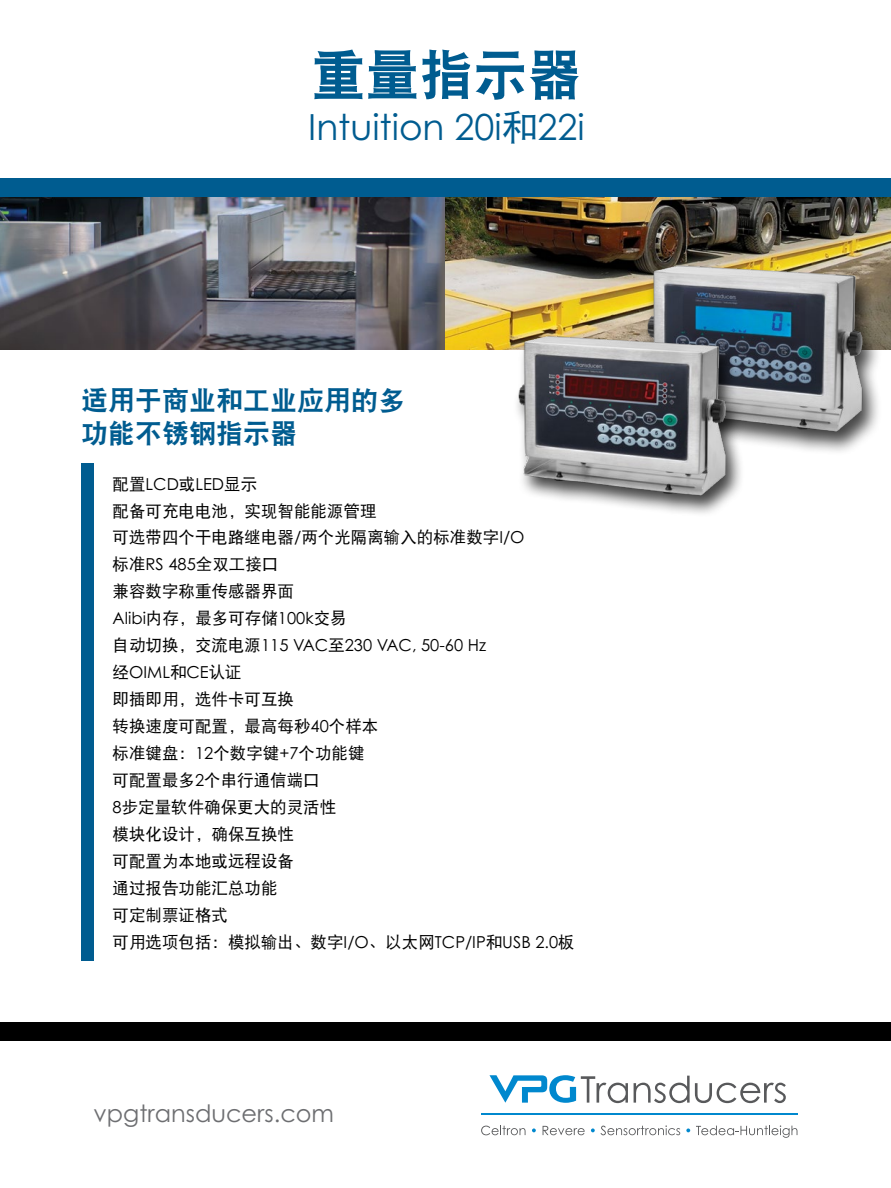
<style>
.page{position:relative;width:891px;height:1188px;background:#fff}
.page>*{position:absolute;margin:0;border:0;box-sizing:border-box;transform-origin:0 0}
.PT-header{font:54px "DF Hei GB W9";color:#005c90}
.PT-subheader{font:36px "Century Gothic Pro";color:#005c90}
.PT-title{font:27px/33px "DF Hei GB W9";color:#005c90}
.PL-url{font:24px "Century Gothic Pro";color:#6d6e71}
.PT-front-bullet-poin{font:16.5px "DF Hei GB W5";color:#000}
.PT-front-bullet-poin-2{font:16.5px "Century Gothic Pro";color:#000}
.s1{font-family:"DF Hei GB W5"}
.s2{font-family:"Century Gothic Pro"}
</style>
<div class="page">
<div style="left:0;top:1022px;width:891px;height:19px;background:#000"></div>
<img style="left:0;top:196px;width:891px;height:153px">
<div style="left:81px;top:464px;width:13px;height:497px;background:#005c90"></div>
<div style="left:0;top:178px;width:891px;height:18px;background:#005c90"></div>
<svg style="left:489px;top:1075px;width:139px;height:28px"></svg>
<svg style="left:634px;top:1076px;width:152px;height:27px"></svg>
<svg style="left:481px;top:1126px;width:45px;height:9px"></svg>
<svg style="left:532px;top:1128px;width:4px;height:4px"></svg>
<svg style="left:543px;top:1126px;width:42px;height:9px"></svg>
<svg style="left:591px;top:1128px;width:4px;height:4px"></svg>
<svg style="left:601px;top:1125px;width:79px;height:10px"></svg>
<svg style="left:686px;top:1128px;width:4px;height:4px"></svg>
<svg style="left:696px;top:1125px;width:101px;height:13px"></svg>
<hr style="left:481px;top:1113px;width:316px;height:2px;background:#0088ce">
<div style="left:640px;top:263px;width:243px;height:192px;background:#000;opacity:.75"></div>
<img style="left:640px;top:260px;width:226px;height:181px">
<div style="left:512px;top:334px;width:233px;height:184px;background:#000;opacity:.75"></div>
<img style="left:515px;top:329px;width:222px;height:171px">
<p class="PT-header" style="left:311px;top:45px;width:272px">重量指示器</p>
<p class="PT-subheader" style="left:308px;top:105px;width:278px">Intuition 20i<span class="s1">和</span>22i</p>
<p class="PT-title" style="left:81px;top:383px;width:325px">适用于商业和工业应用的多功能不锈钢指示器</p>
<p class="PT-front-bullet-poin-2" style="left:113px;top:474px;width:146px"><span class="s1">配置</span>LCD<span class="s1">或</span>LED<span class="s1">显示</span></p>
<p class="PT-front-bullet-poin" style="left:113px;top:502px;width:265px">配备可充电电池，实现智能能源管理</p>
<p class="PT-front-bullet-poin" style="left:113px;top:529px;width:413px">可选带四个干电路继电器<span class="s2">/</span>两个光隔离输入的标准数字<span class="s2">I/O</span></p>
<p class="PT-front-bullet-poin" style="left:113px;top:556px;width:167px">标准<span class="s2">RS 485</span>全双工接口</p>
<p class="PT-front-bullet-poin" style="left:113px;top:582px;width:183px">兼容数字称重传感器界面</p>
<p class="PT-front-bullet-poin" style="left:113px;top:609px;width:236px"><span class="s2">Alibi</span>内存，最多可存储<span class="s2">100k</span>交易</p>
<p class="PT-front-bullet-poin-2" style="left:113px;top:635px;width:375px"><span class="s1">自动切换，交流电源</span>115 VAC<span class="s1">至</span>230 VAC, 50-60 Hz</p>
<p class="PT-front-bullet-poin-2" style="left:113px;top:662px;width:131px"><span class="s1">经</span>OIML<span class="s1">和</span>CE<span class="s1">认证</span></p>
<p class="PT-front-bullet-poin" style="left:113px;top:690px;width:183px">即插即用，选件卡可互换</p>
<p class="PT-front-bullet-poin" style="left:113px;top:717px;width:267px">转换速度可配置，最高每秒<span class="s2">40</span>个样本</p>
<p class="PT-front-bullet-poin" style="left:113px;top:744px;width:253px">标准键盘：<span class="s2">12</span>个数字键<span class="s2">+7</span>个功能键</p>
<p class="PT-front-bullet-poin" style="left:113px;top:771px;width:209px">可配置最多<span class="s2">2</span>个串行通信端口</p>
<p class="PT-front-bullet-poin" style="left:113px;top:798px;width:225px"><span class="s2">8</span>步定量软件确保更大的灵活性</p>
<p class="PT-front-bullet-poin" style="left:113px;top:825px;width:183px">模块化设计，确保互换性</p>
<p class="PT-front-bullet-poin" style="left:113px;top:852px;width:183px">可配置为本地或远程设备</p>
<p class="PT-front-bullet-poin" style="left:113px;top:879px;width:166px">通过报告功能汇总功能</p>
<p class="PT-front-bullet-poin" style="left:113px;top:906px;width:117px">可定制票证格式</p>
<p class="PT-front-bullet-poin" style="left:113px;top:933px;width:464px">可用选项包括：模拟输出、数字<span class="s2">I/O</span>、以太网<span class="s2">TCP/IP</span>和<span class="s2">USB 2.0</span>板</p>
<p class="PL-url" style="left:94px;top:1099px;width:242px">vpgtransducers.com</p>
</div>
